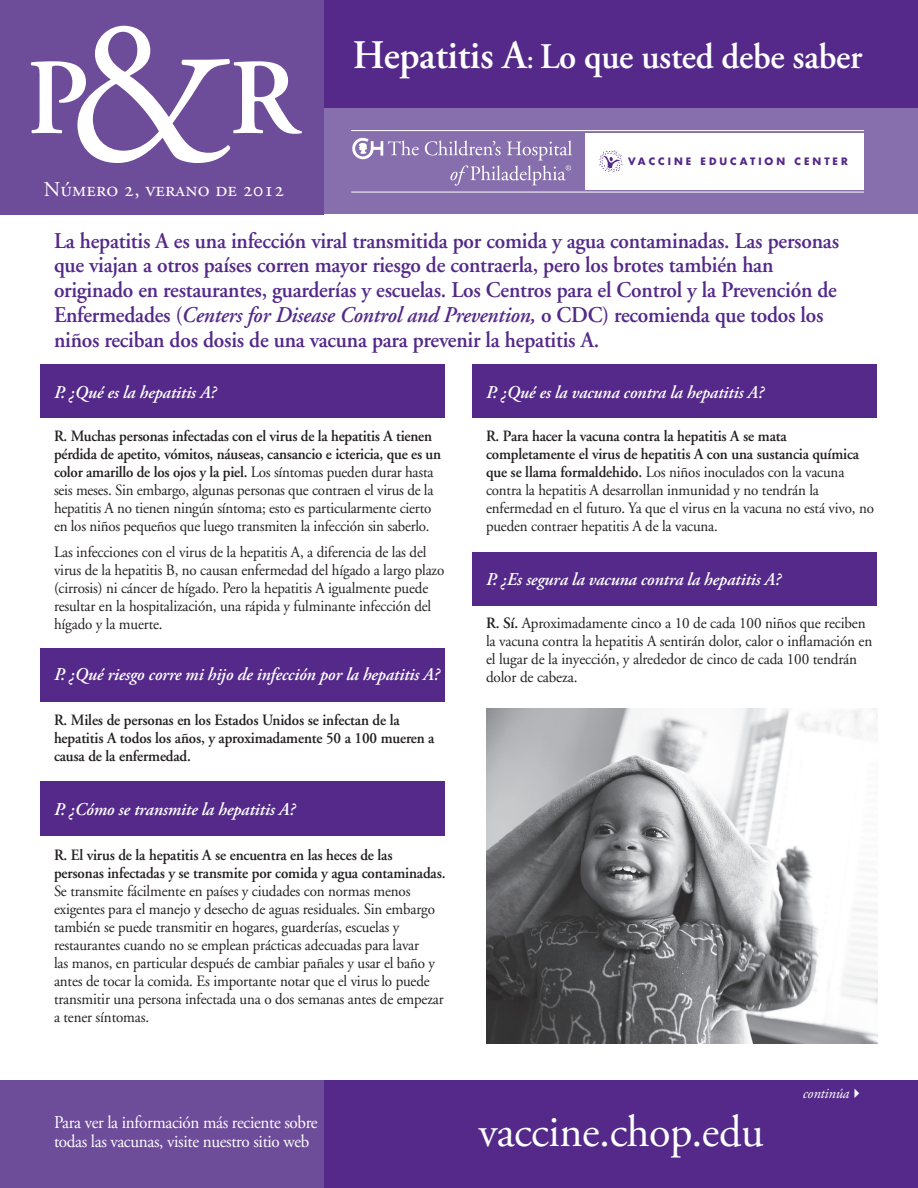
<style>
.page{position:relative;width:918px;height:1188px;background:#fff}
.page>*{position:absolute;margin:0;border:0;box-sizing:border-box;transform-origin:0 0}
.t1{font:600 108px "Adobe Garamond";color:#fff}
.t2{font:45px "Adobe Garamond Pro";letter-spacing:-.01em;color:#fff}
.t3{font:600 36px "Adobe Garamond Pro";letter-spacing:-.01em;color:#fff}
.t4{font:600 22.5px/24.8px "Adobe Garamond";letter-spacing:-.01em;color:#542989;scale:.95 1}
.t5{font:21px "Adobe Garamond Pro";letter-spacing:.01em;color:#fff}
.t6{font:italic 600 18px "Adobe Garamond Pro";letter-spacing:-.01em;color:#fff}
.t7{font:18px/19.5px "Adobe Garamond Pro";letter-spacing:-.02em;color:#fff;scale:.95 1}
.t8{font:15.75px/18px "Adobe Garamond";letter-spacing:-.01em;color:#231f20;scale:.95 1}
.t9{font:600 15.75px/18px "Adobe Garamond";letter-spacing:-.01em;color:#231f20;scale:.95 1}
.t10{font:15.75px/18px "Adobe Garamond";letter-spacing:-.01em;color:#231f20;scale:.96 1}
.t11{font:italic 15px "Adobe Garamond Pro";letter-spacing:-.01em;color:#fff}
.t12{font:700 9.9px "Futura";letter-spacing:.3em;color:#542989}
.s1{font-weight:400;font-size:210px}
.s2{font-size:40.5px}
.s3{font-size:28.5px}
.s4{font-style:italic}
.s5{font-weight:600}
</style>
<div class="page">
<div style="left:40px;top:648px;width:406px;height:54px;background:#542989"></div>
<img style="left:486px;top:708px;width:392px;height:335px">
<div style="left:317px;top:1080px;width:601px;height:108px;background:#542989"></div>
<div style="left:243px;top:80px;width:675px;height:134px;background:#876fad"></div>
<div style="left:243px;top:0;width:675px;height:108px;background:#542989"></div>
<div style="left:0;top:0;width:324px;height:215px;background:#6d4c99"></div>
<div style="left:586px;top:133px;width:278px;height:57px;background:#fff"></div>
<svg style="left:352px;top:137px;width:67px;height:23px"></svg>
<svg style="left:425px;top:140px;width:147px;height:46px"></svg>
<hr style="left:351px;top:130px;width:513px;height:1px;background:#fff">
<hr style="left:351px;top:192px;width:513px;height:1px;background:#fff">
<svg style="left:599px;top:150px;width:24px;height:22px"></svg>
<div style="left:40px;top:364px;width:406px;height:54px;background:#542989"></div>
<div style="left:40px;top:782px;width:406px;height:54px;background:#542989"></div>
<div style="left:0;top:1080px;width:324px;height:108px;background:#6d4c99"></div>
<div style="left:472px;top:364px;width:406px;height:54px;background:#542989"></div>
<div style="left:472px;top:552px;width:406px;height:54px;background:#542989"></div>
<h1 class="t1" style="left:27px;top:39px;width:273px">P<span class="s1">&amp;</span>R</h1>
<h3 class="t5" style="left:44px;top:177px;width:242px">Número 2, verano de 2012</h3>
<h3 class="t3" style="left:353px;top:36px;width:511px"><span class="s2">Hepatitis A</span><span class="s3">:</span> Lo que usted debe saber</h3>
<p class="t12" style="left:628px;top:155px;width:221px">VACCINE EDUCATION CENTER</p>
<p class="t4" style="left:54px;top:229px;width:828px">La hepatitis A es una infección viral transmitida por comida y agua contaminadas. Las personas que viajan a otros países corren mayor riesgo de contraerla, pero los brotes también han originado en restaurantes, guarderías y escuelas. Los Centros para el Control y la Prevención de Enfermedades (<span class="s4">Centers for Disease Control and Prevention,</span> o CDC) recomienda que todos los niños reciban dos dosis de una vacuna para prevenir la hepatitis A.</p>
<p class="t6" style="left:54px;top:382px;width:164px">P. ¿Qué es la hepatitis A?</p>
<p class="t8" style="left:54px;top:427px;width:409px"><span class="s5">R. Muchas personas infectadas con el virus de la hepatitis A tienen pérdida de apetito, vómitos, náuseas, cansancio e ictericia, que es un color amarillo de los ojos y la piel.</span> Los síntomas pueden durar hasta seis meses. Sin embargo, algunas personas que contraen el virus de la hepatitis A no tienen ningún síntoma; esto es particularmente cierto en los niños pequeños que luego transmiten la infección sin saberlo.</p>
<p class="t8" style="left:54px;top:544px;width:412px">Las infecciones con el virus de la hepatitis A, a diferencia de las del virus de la hepatitis B, no causan enfermedad del hígado a largo plazo (cirrosis) ni cáncer de hígado. Pero la hepatitis A igualmente puede resultar en la hospitalización, una rápida y fulminante infección del hígado y la muerte.</p>
<p class="t6" style="left:486px;top:382px;width:279px">P. ¿Qué es la vacuna contra la hepatitis A?</p>
<p class="t8" style="left:486px;top:427px;width:410px"><span class="s5">R. Para hacer la vacuna contra la hepatitis A se mata completamente el virus de hepatitis A con una sustancia química que se llama formaldehido.</span> Los niños inoculados con la vacuna contra la hepatitis A desarrollan inmunidad y no tendrán la enfermedad en el futuro. Ya que el virus en la vacuna no está vivo, no pueden contraer hepatitis A de la vacuna.</p>
<p class="t6" style="left:486px;top:569px;width:296px">P. ¿Es segura la vacuna contra la hepatitis A?</p>
<p class="t10" style="left:486px;top:614px;width:404px"><span class="s5">R. Sí.</span> Aproximadamente cinco a 10 de cada 100 niños que reciben la vacuna contra la hepatitis A sentirán dolor, calor o inflamación en el lugar de la inyección, y alrededor de cinco de cada 100 tendrán</p>
<p class="t6" style="left:54px;top:664px;width:387px">P. ¿Qué riesgo corre mi hijo de infección por la hepatitis A?</p>
<p class="t10" style="left:486px;top:668px;width:97px">dolor de cabeza.</p>
<p class="t9" style="left:54px;top:711px;width:402px">R. Miles de personas en los Estados Unidos se infectan de la hepatitis A todos los años, y aproximadamente 50 a 100 mueren a causa de la enfermedad.</p>
<p class="t6" style="left:54px;top:799px;width:243px">P. ¿Cómo se transmite la hepatitis A?</p>
<p class="t9" style="left:54px;top:846px;width:414px">R. El virus de la hepatitis A se encuentra en las heces de las personas infectadas y se transmite por comida y agua contaminadas.</p>
<p class="t8" style="left:54px;top:882px;width:412px">Se transmite fácilmente en países y ciudades con normas menos exigentes para el manejo y desecho de aguas residuales. Sin embargo también se puede transmitir en hogares, guarderías, escuelas y restaurantes cuando no se emplean prácticas adecuadas para lavar<br>las manos, en particular después de cambiar pañales y usar el baño y antes de tocar la comida. Es importante notar que el virus lo puede transmitir una persona infectada una o dos semanas antes de empezar a tener síntomas.</p>
<p class="t7" style="left:54px;top:1113px;width:279px">Para ver la información más reciente sobre todas las vacunas, visite nuestro sitio web</p>
<h2 class="t2" style="left:478px;top:1105px;width:287px">vaccine.chop.edu</h2>
<p class="t11" style="left:803px;top:1085px;width:63px">continúa✔</p>
</div>
